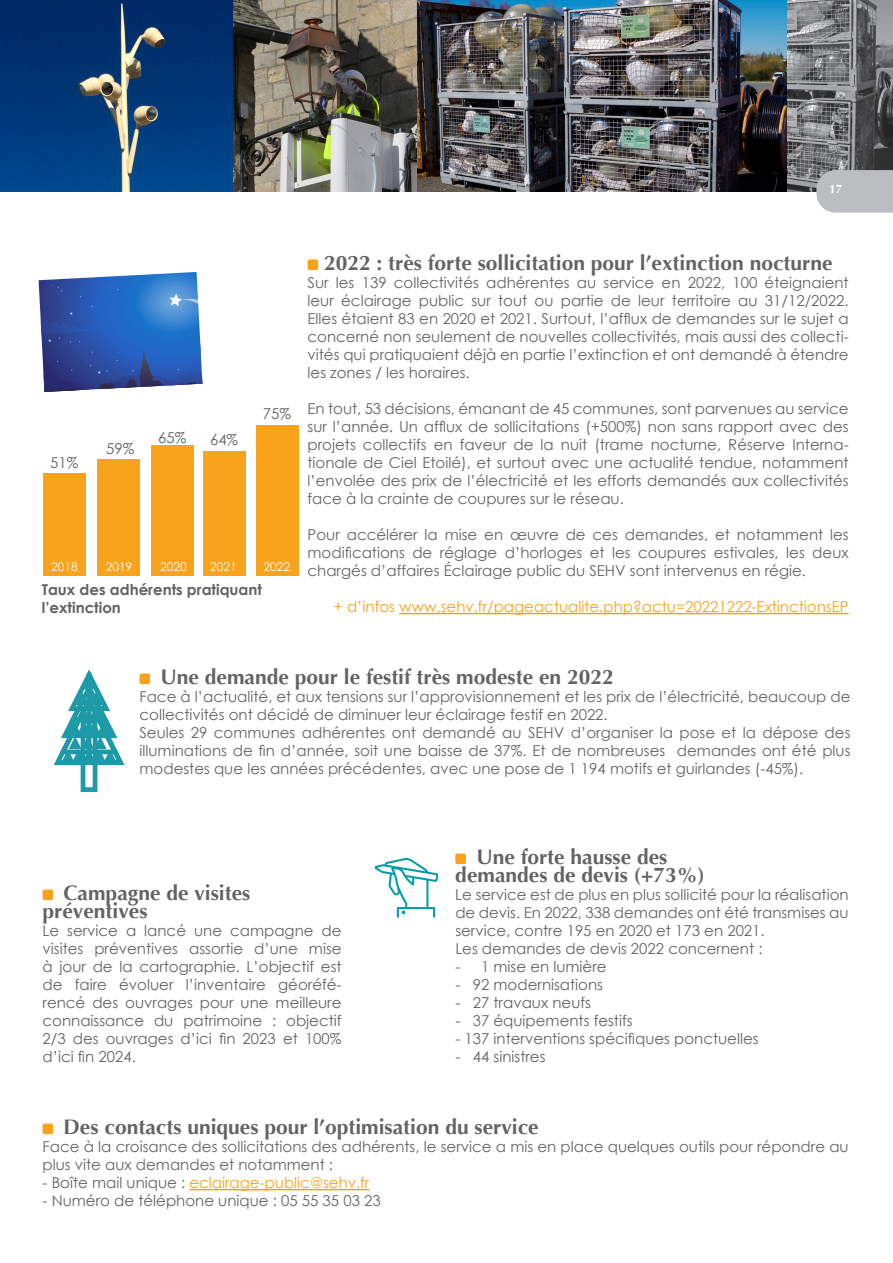
<style>
.page{position:relative;width:893px;height:1263px;background:#fff}
.page>*{position:absolute;margin:0;border:0;box-sizing:border-box;transform-origin:0 0}
.t1{font:700 21px/18px "Optima";color:#636366}
.t2{font:15px/18px "Century Gothic";color:#636366;text-align:justify}
.t3{font:15px "Century Gothic";color:#f9a21c}
.t4{font:700 15px/18px "Century Gothic";color:#636366}
.t5{font:12px "Century Gothic";color:#fff}
.t6{font:700 12px "Optima";color:#fff}
.s1{color:#636366}
</style>
<div class="page">
<img style="left:787px;top:0;width:106px;height:191px">
<img style="left:0;top:0;width:787px;height:191px">
<svg style="left:816px;top:170px;width:77px;height:43px;background:#bcbdc0"></svg>
<div style="left:139px;top:673px;width:11px;height:11px;background:#f9a21c;border-radius:2px"></div>
<div style="left:455px;top:853px;width:11px;height:11px;background:#f9a21c;border-radius:2px"></div>
<div style="left:43px;top:889px;width:10px;height:11px;background:#f9a21c;border-radius:2px"></div>
<hr style="left:399px;top:613px;width:450px;height:1px;background:#f9a21c">
<div style="left:308px;top:259px;width:10px;height:11px;background:#f9a21c;border-radius:2px"></div>
<div style="left:81px;top:719px;width:16px;height:73px;border:5px solid #1d99a7"></div>
<svg style="left:53px;top:669px;width:72px;height:98px"></svg>
<svg style="left:39px;top:272px;width:163px;height:120px;background:#406bb7"></svg>
<div style="left:203px;top:451px;width:42px;height:125px;background:#f9a21c"></div>
<div style="left:256px;top:425px;width:42px;height:151px;background:#f9a21c"></div>
<div style="left:43px;top:473px;width:43px;height:103px;background:#f9a21c"></div>
<div style="left:97px;top:459px;width:43px;height:117px;background:#f9a21c"></div>
<div style="left:151px;top:445px;width:43px;height:131px;background:#f9a21c"></div>
<svg style="left:375px;top:858px;width:63px;height:60px"></svg>
<hr style="left:189px;top:1189px;width:180px;height:1px;background:#f9a21c">
<div style="left:43px;top:1123px;width:10px;height:11px;background:#f9a21c;border-radius:2px"></div>
<p class="t6" style="left:829px;top:182px;width:15px">17</p>
<p class="t2" style="left:50px;top:453px;width:30px">51%</p>
<p class="t2" style="left:106px;top:440px;width:30px">59%</p>
<p class="t2" style="left:158px;top:428px;width:30px">65%</p>
<p class="t2" style="left:210px;top:430px;width:30px">64%</p>
<p class="t2" style="left:263px;top:405px;width:30px">75%</p>
<p class="t5" style="left:51px;top:558px;width:28px">2018</p>
<p class="t5" style="left:106px;top:558px;width:28px">2019</p>
<p class="t5" style="left:160px;top:558px;width:28px">2020</p>
<p class="t5" style="left:210px;top:558px;width:28px">2021</p>
<p class="t5" style="left:264px;top:558px;width:28px">2022</p>
<p class="t4" style="left:42px;top:580px;width:222px">Taux des adhérents pratiquant l’extinction</p>
<h1 class="t1" style="left:324px;top:254px;width:510px">2022 : très forte sollicitation pour l’extinction nocturne</h1>
<p class="t2" style="left:308px;top:273px;width:543px">Sur les 139 collectivités adhérentes au service en 2022, 100 éteignaient leur éclairage public sur tout ou partie de leur territoire au 31/12/2022.<br>Elles étaient 83 en 2020 et 2021. Surtout, l’afflux de demandes sur le sujet a concerné non seulement de nouvelles collectivités, mais aussi des collecti&shy;vités qui pratiquaient déjà en partie l’extinction et ont demandé à étendre les zones / les horaires.</p>
<p class="t2" style="left:308px;top:399px;width:543px">En tout, 53 décisions, émanant de 45 communes, sont parvenues au service sur l’année. Un afflux de sollicitations (+500%) non sans rapport avec des projets collectifs en faveur de la nuit (trame nocturne, Réserve Interna&shy;tionale de Ciel Etoilé), et surtout avec une actualité tendue, notamment l’envolée des prix de l’électricité et les efforts demandés aux collectivités face à la crainte de coupures sur le réseau.</p>
<p class="t2" style="left:308px;top:525px;width:543px">Pour accélérer la mise en œuvre de ces demandes, et notamment les modifications de réglage d’horloges et les coupures estivales, les deux chargés d’affaires Éclairage public du SEHV sont intervenus en régie.</p>
<p class="t3" style="left:334px;top:596px;width:516px">+ d’infos www.sehv.fr/pageactualite.php?actu=20221222-ExtinctionsEP</p>
<h1 class="t1" style="left:161px;top:668px;width:455px">Une demande pour le festif très modeste en 2022</h1>
<p class="t2" style="left:139px;top:687px;width:712px;text-align:left">Face à l’actualité, et aux tensions sur l’approvisionnement et les prix de l’électricité, beaucoup de collectivités ont décidé de diminuer leur éclairage festif en 2022.<br>Seules 29 communes adhérentes ont demandé au SEHV d’organiser la pose et la dépose des illuminations de fin d’année, soit une baisse de 37%. Et de nombreuses demandes ont été plus modestes que les années précédentes, avec une pose de 1 194 motifs et guirlandes (-45%).</p>
<h1 class="t1" style="left:43px;top:884px;width:209px;text-indent:21px">Campagne de visites préventives</h1>
<p class="t2" style="left:43px;top:921px;width:301px">Le service a lancé une campagne de visites préventives assortie d’une mise à jour de la cartographie. L’objectif est de faire évoluer l’inventaire géoréfé&shy;rencé des ouvrages pour une meilleure connaissance du patrimoine : objectif 2/3 des ouvrages d’ici fin 2023 et 100% d’ici fin 2024.</p>
<h1 class="t1" style="left:455px;top:848px;width:251px;text-indent:21px">Une forte hausse des demandes de devis (+73%)</h1>
<p class="t2" style="left:455px;top:885px;width:395px;text-align:left">Le service est de plus en plus sollicité pour la réalisation de devis. En 2022, 338 demandes ont été transmises au service, contre 195 en 2020 et 173 en 2021.<br>Les demandes de devis 2022 concernent :</p>
<p class="t2" style="left:455px;top:957px;width:153px">- 1 mise en lumière</p>
<p class="t2" style="left:455px;top:975px;width:149px">- 92 modernisations</p>
<p class="t2" style="left:455px;top:993px;width:137px">- 27 travaux neufs</p>
<p class="t2" style="left:455px;top:1011px;width:179px">- 37 équipements festifs</p>
<p class="t2" style="left:455px;top:1029px;width:305px">- 137 interventions spécifiques ponctuelles</p>
<p class="t2" style="left:455px;top:1047px;width:92px">- 44 sinistres</p>
<h1 class="t1" style="left:64px;top:1118px;width:477px">Des contacts uniques pour l’optimisation du service</h1>
<p class="t2" style="left:43px;top:1137px;width:808px">Face à la croisance des sollicitations des adhérents, le service a mis en place quelques outils pour répondre au plus vite aux demandes et notamment :</p>
<p class="t3" style="left:43px;top:1172px;width:328px"><span class="s1">- Boîte mail unique :</span> eclairage-public@sehv.fr</p>
<p class="t2" style="left:43px;top:1191px;width:340px">- Numéro de téléphone unique : 05 55 35 03 23</p>
</div>
